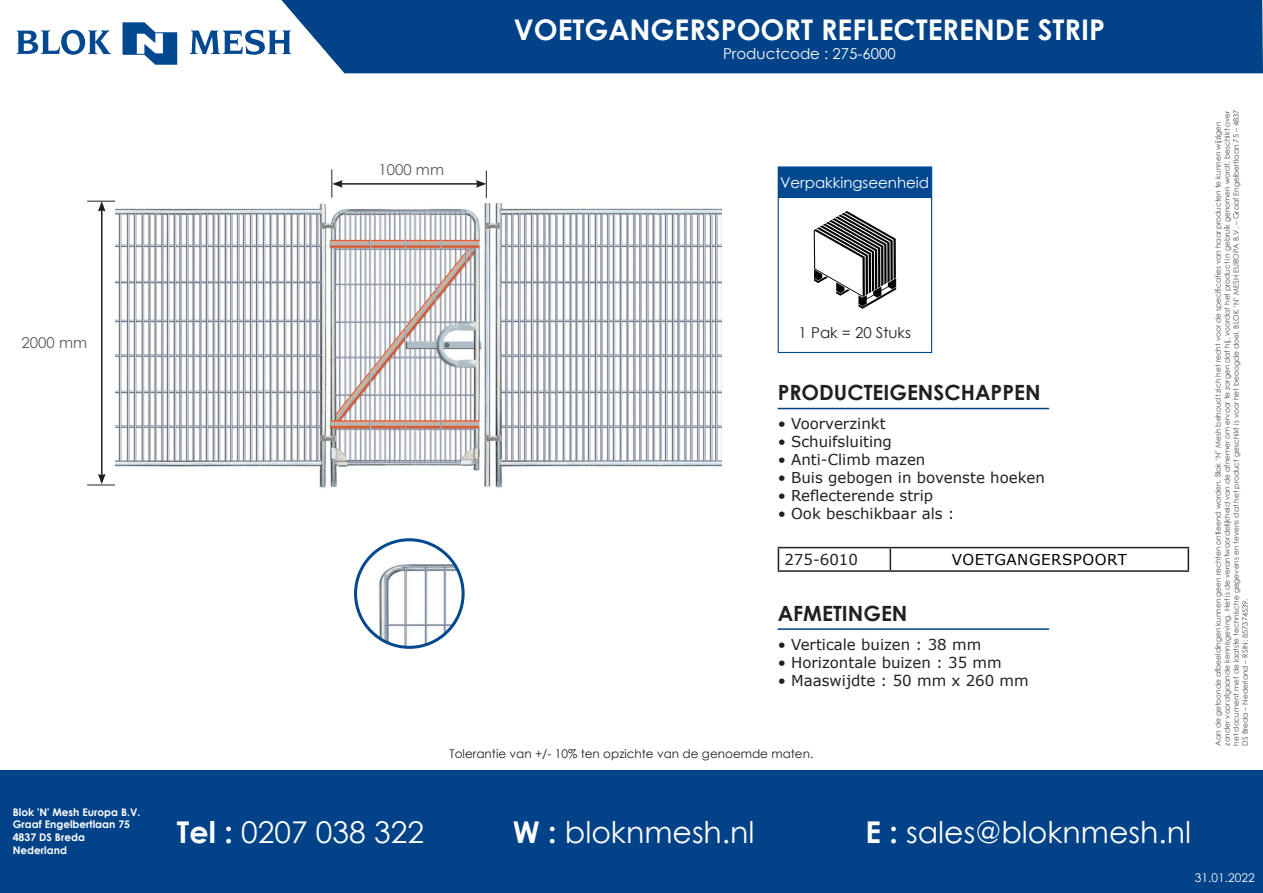
<style>
.page{position:relative;width:1263px;height:893px;background:#fff}
.page>*{position:absolute;margin:0;border:0;box-sizing:border-box;transform-origin:0 0}
.t1{font:30px "Century Gothic";color:#fff}
.t2{font:700 28.5px "Century Gothic";color:#fff}
.t3{font:700 21px "Century Gothic";color:#231f20}
.t4{font:15px "Verdana";color:#231f20}
.t5{font:15px "Century Gothic";color:#fff}
.t6{font:15px "Verdana";letter-spacing:.035em;color:#000}
.t7{font:15px "Century Gothic";color:#231f20}
.t8{font:15px "Century Gothic";color:#57585a}
.t9{font:12px "Century Gothic";color:#231f20}
.t10{font:12px "Century Gothic";color:#fff}
.t11{font:700 10.5px/12.6px "Century Gothic";color:#fff}
.t12{font:7.5px "Century Gothic";color:#4a4d4f}
.s1{font-weight:700}
</style>
<div class="page">
<svg style="left:17px;top:30px;width:94px;height:25px"></svg>
<svg style="left:123px;top:22px;width:54px;height:43px"></svg>
<svg style="left:190px;top:30px;width:91px;height:25px"></svg>
<div style="left:281px;top:0;width:982px;height:73px;background:#014288"></div>
<div style="left:0;top:770px;width:1263px;height:123px;background:#014288"></div>
<hr style="left:778px;top:628px;width:271px;height:2px;background:#014288">
<hr style="left:778px;top:547px;width:112px;height:1px;background:#231f20">
<svg style="left:778px;top:548px;width:1px;height:22px"></svg>
<hr style="left:890px;top:547px;width:299px;height:1px;background:#231f20">
<svg style="left:890px;top:548px;width:1px;height:22px"></svg>
<hr style="left:1187px;top:548px;width:2px;height:22px;background:#231f20">
<hr style="left:778px;top:570px;width:112px;height:2px;background:#231f20">
<hr style="left:890px;top:570px;width:299px;height:2px;background:#231f20">
<hr style="left:778px;top:408px;width:271px;height:1px;background:#014288">
<div style="left:778px;top:166px;width:154px;height:187px;border:1px solid #014890"></div>
<div style="left:778px;top:167px;width:153px;height:30px;background:#014890"></div>
<svg style="left:814px;top:211px;width:82px;height:98px"></svg>
<img style="left:356px;top:540px;width:107px;height:107px;border-radius:54px">
<div style="left:354px;top:538px;width:111px;height:111px;border:3px solid #014890;border-radius:50%"></div>
<hr style="left:340px;top:183px;width:138px;height:2px;background:#231f20">
<svg style="left:476px;top:171px;width:11px;height:27px"></svg>
<svg style="left:331px;top:169px;width:12px;height:29px"></svg>
<hr style="left:101px;top:209px;width:1px;height:267px;background:#231f20">
<svg style="left:87px;top:201px;width:28px;height:11px"></svg>
<svg style="left:87px;top:474px;width:28px;height:12px"></svg>
<img style="left:115px;top:202px;width:606px;height:286px">
<p class="t8" style="left:22px;top:332px;width:67px">2000 mm</p>
<h3 class="t11" style="left:13px;top:805px;width:129px">Blok 'N' Mesh Europa B.V.<br>Graaf Engelbertlaan 75<br>4837 DS Breda<br>Nederland</h3>
<p class="t8" style="left:378px;top:159px;width:67px">1000 mm</p>
<p class="t2" style="left:514px;top:8px;width:593px">VOETGANGERSPOORT REFLECTERENDE STRIP</p>
<p class="t5" style="left:723px;top:43px;width:174px">Productcode : 275-6000</p>
<p class="t5" style="left:780px;top:172px;width:151px">Verpakkingseenheid</p>
<p class="t7" style="left:799px;top:322px;width:114px">1 Pak = 20 Stuks</p>
<p class="t3" style="left:778px;top:377px;width:264px">PRODUCTEIGENSCHAPPEN</p>
<p class="t4" style="left:778px;top:413px;width:109px">• Voorverzinkt</p>
<p class="t4" style="left:778px;top:431px;width:116px">• Schuifsluiting</p>
<p class="t4" style="left:778px;top:449px;width:149px">• Anti-Climb mazen</p>
<p class="t4" style="left:778px;top:467px;width:269px">• Buis gebogen in bovenste hoeken</p>
<p class="t4" style="left:778px;top:485px;width:157px">• Reflecterende strip</p>
<p class="t4" style="left:778px;top:503px;width:179px">• Ook beschikbaar als :</p>
<p class="t4" style="left:784px;top:549px;width:75px">275-6010</p>
<p class="t6" style="left:952px;top:549px;width:177px">VOETGANGERSPOORT</p>
<p class="t3" style="left:778px;top:597px;width:131px">AFMETINGEN</p>
<p class="t4" style="left:778px;top:634px;width:205px">• Verticale buizen : 38 mm</p>
<p class="t4" style="left:778px;top:652px;width:226px">• Horizontale buizen : 35 mm</p>
<p class="t4" style="left:778px;top:670px;width:253px">• Maaswijdte : 50 mm x 260 mm</p>
<p class="t9" style="left:450px;top:745px;width:365px">Tolerantie van +/- 10% ten opzichte van de genoemde maten.</p>
<h1 class="t1" style="left:177px;top:811px;width:248px"><span class="s1">Tel :</span> 0207 038 322</h1>
<h1 class="t1" style="left:513px;top:811px;width:243px"><span class="s1">W :</span> bloknmesh.nl</h1>
<h1 class="t1" style="left:865px;top:811px;width:327px"><span class="s1">E :</span> sales@bloknmesh.nl</h1>
<p class="t12" style="left:1213px;top:746px;width:626px;rotate:-90deg">Aan de getoonde afbeeldingen kunnen geen rechten ontleend worden. Blok ‘N’ Mesh behoudt zich het recht voor de specificaties van haar producten te kunnen wijzigen</p>
<p class="t12" style="left:1222px;top:746px;width:637px;rotate:-90deg">zonder voorafgaande kennisgeving. Het is de verantwoordelijkheid van de afnemer om ervoor te zorgen dat hij, voordat het product in gebruik genomen wordt, beschikt over</p>
<p class="t12" style="left:1231px;top:746px;width:637px;rotate:-90deg">het document met de laatste technische gegevens en tevens dat het product geschikt is voor het beoogde doel. BLOK ‘N’ MESH EUROPA B.V. – Graaf Engelbertlaan 75 – 4837</p>
<p class="t12" style="left:1240px;top:746px;width:149px;rotate:-90deg">DS Breda – Nederland – RSIN: 857374539.</p>
<p class="t10" style="left:1195px;top:869px;width:61px">31.01.2022</p>
</div>
